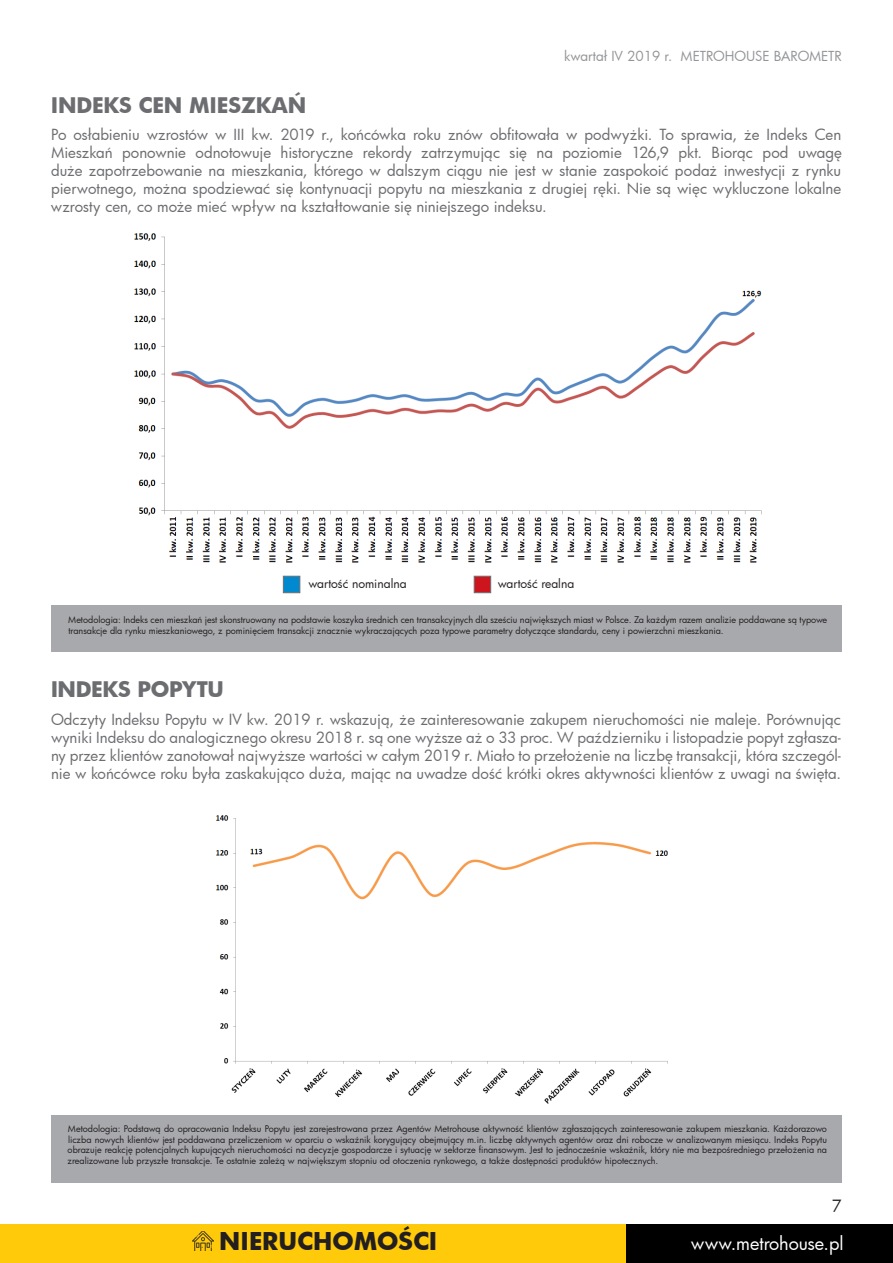
<style>
.page{position:relative;width:893px;height:1263px;background:#fff}
.page>*{position:absolute;margin:0;border:0;box-sizing:border-box;transform-origin:0 0}
.t1{font:700 24px "Futura";color:#231f20}
.t2{font:700 21px "Futura";letter-spacing:-.01em;color:#6c6d70}
.t3{font:18px "Futura";letter-spacing:-.005em;color:#fff}
.t4{font:16.5px "Futura";color:#231f20}
.t5{font:15px/18px "Futura";color:#6c6d70;text-align:justify}
.t6{font:13.5px "Futura";color:#939598}
.t7{font:12px "Futura";color:#231f20}
.t8{font:9px/10.5px "Futura";color:#231f20;text-align:justify}
</style>
<div class="page">
<div style="left:0;top:1225px;width:645px;height:38px;background:#feca0a"></div>
<div style="left:626px;top:1225px;width:267px;height:38px;background:#000"></div>
<img style="left:216px;top:815px;width:452px;height:289px">
<div style="left:51px;top:1114px;width:791px;height:68px;background:#a8a9ad"></div>
<div style="left:51px;top:605px;width:791px;height:46px;background:#a8a9ad"></div>
<img style="left:134px;top:233px;width:628px;height:330px">
<img style="left:193px;top:1232px;width:20px;height:19px">
<div style="left:283px;top:576px;width:17px;height:17px;background:#0089cf;border:1px solid #6c6d70"></div>
<div style="left:474px;top:576px;width:17px;height:17px;background:#cd151d;border:1px solid #6c6d70"></div>
<h3 class="t6" style="left:564px;top:47px;width:279px">kwartał IV 2019 r. METROHOUSE BAROMETR</h3>
<p class="t2" style="left:51px;top:91px;width:257px">INDEKS CEN MIESZKAŃ</p>
<p class="t5" style="left:51px;top:125px;width:793px">Po osłabieniu wzrostów w III kw. 2019 r., końcówka roku znów obfitowała w podwyżki. To sprawia, że Indeks Cen Mieszkań ponownie odnotowuje historyczne rekordy zatrzymując się na poziomie 126,9 pkt. Biorąc pod uwagę duże zapotrzebowanie na mieszkania, którego w dalszym ciągu nie jest w stanie zaspokoić podaż inwestycji z rynku pierwotnego, można spodziewać się kontynuacji popytu na mieszkania z drugiej ręki. Nie są więc wykluczone lokalne wzrosty cen, co może mieć wpływ na kształtowanie się niniejszego indeksu.</p>
<p class="t7" style="left:308px;top:575px;width:100px">wartość nominalna</p>
<p class="t7" style="left:498px;top:575px;width:78px">wartość realna</p>
<p class="t8" style="left:68px;top:615px;width:760px">Metodologia: Indeks cen mieszkań jest skonstruowany na podstawie koszyka średnich cen transakcyjnych dla sześciu największych miast w Polsce. Za każdym razem analizie poddawane są typowe transakcje dla rynku mieszkaniowego, z pominięciem transakcji znacznie wykraczających poza typowe parametry dotyczące standardu, ceny i powierzchni mieszkania.</p>
<p class="t2" style="left:51px;top:674px;width:174px">INDEKS POPYTU</p>
<p class="t5" style="left:51px;top:710px;width:792px">Odczyty Indeksu Popytu w IV kw. 2019 r. wskazują, że zainteresowanie zakupem nieruchomości nie maleje. Porównując wyniki Indeksu do analogicznego okresu 2018 r. są one wyższe aż o 33 proc. W październiku i listopadzie popyt zgłasza&shy;ny przez klientów zanotował najwyższe wartości w całym 2019 r. Miało to przełożenie na liczbę transakcji, która szczegól&shy;nie w końcówce roku była zaskakująco duża, mając na uwadze dość krótki okres aktywności klientów z uwagi na święta.</p>
<p class="t8" style="left:67px;top:1123px;width:761px">Metodologia: Podstawą do opracowania Indeksu Popytu jest zarejestrowana przez Agentów Metrohouse aktywność klientów zgłaszających zainteresowanie zakupem mieszkania. Każdorazowo liczba nowych klientów jest poddawana przeliczeniom w oparciu o wskaźnik korygujący obejmujący m.in. liczbę aktywnych agentów oraz dni robocze w analizowanym miesiącu. Indeks Popytu obrazuje reakcję potencjalnych kupujących nieruchomości na decyzje gospodarcze i sytuację w sektorze finansowym. Jest to jednocześnie wskaźnik, który nie ma bezpośredniego przełożenia na zrealizowane lub przyszłe transakcje. Te ostatnie zależą w największym stopniu od otoczenia rynkowego, a także dostępności produktów hipotecznych.</p>
<p class="t1" style="left:219px;top:1224px;width:219px">NIERUCHOMOŚCI</p>
<h3 class="t4" style="left:832px;top:1195px;width:12px">7</h3>
<h3 class="t3" style="left:691px;top:1231px;width:154px">www.metrohouse.pl</h3>
</div>
